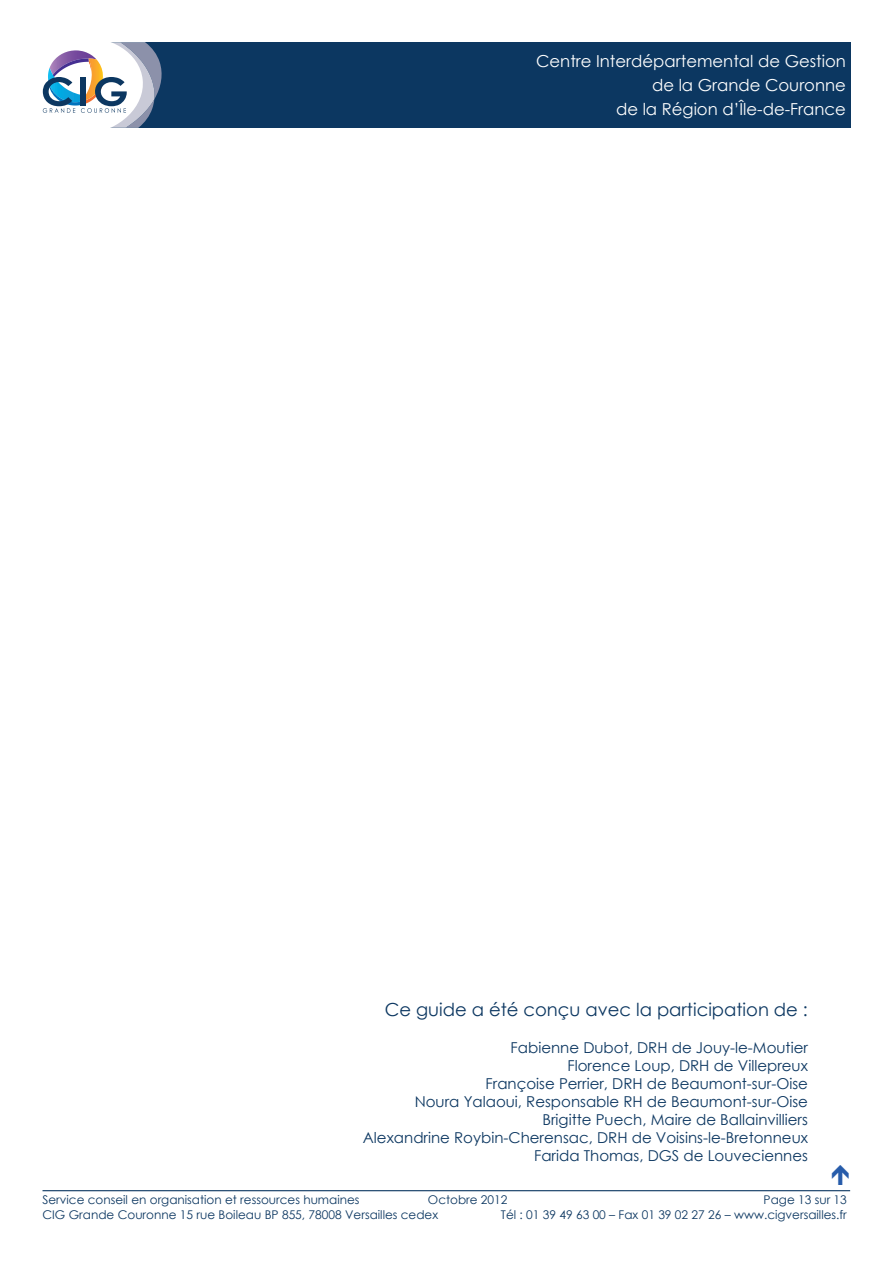
<style>
.page{position:relative;width:893px;height:1263px;background:#fff}
.page>*{position:absolute;margin:0;border:0;box-sizing:border-box;transform-origin:0 0}
.t1{font:22.5px "Travelcons";color:#275caa}
.t2{font:18px "Century Gothic";color:#0c3761}
.t3{font:16.5px/24px "Century Gothic";color:#fff;text-align:right}
.t4{font:15px/18px "Century Gothic";color:#0c3761;text-align:right}
.t5{font:12px "Century Gothic";color:#0c3761}
</style>
<div class="page">
<div style="left:77px;top:43px;width:773px;height:85px;background:#0c3761"></div>
<svg style="left:42px;top:42px;width:121px;height:86px"></svg>
<hr style="left:43px;top:1190px;width:807px;height:1px;background:#0c3761">
<p class="t3" style="left:536px;top:49px;width:311px">Centre Interdépartemental de Gestion de la Grande Couronne<br>de la Région d’Île-de-France</p>
<p class="t2" style="left:385px;top:998px;width:425px">Ce guide a été conçu avec la participation de :</p>
<p class="t4" style="left:363px;top:1038px;width:447px">Fabienne Dubot, DRH de Jouy-le-Moutier<br>Florence Loup, DRH de Villepreux<br>Françoise Perrier, DRH de Beaumont-sur-Oise<br>Noura Yalaoui, Responsable RH de Beaumont-sur-Oise Brigitte Puech, Maire de Ballainvilliers<br>Alexandrine Roybin-Cherensac, DRH de Voisins-le-Bretonneux Farida Thomas, DGS de Louveciennes</p>
<h1 class="t1" style="left:831px;top:1163px;width:21px">4</h1>
<p class="t5" style="left:43px;top:1192px;width:319px">Service conseil en organisation et ressources humaines</p>
<p class="t5" style="left:428px;top:1192px;width:81px">Octobre 2012</p>
<p class="t5" style="left:764px;top:1192px;width:85px">Page 13 sur 13</p>
<p class="t5" style="left:43px;top:1206px;width:397px">CIG Grande Couronne 15 rue Boileau BP 855, 78008 Versailles cedex</p>
<p class="t5" style="left:501px;top:1206px;width:347px">Tél : 01 39 49 63 00 – Fax 01 39 02 27 26 – www.cigversailles.fr</p>
</div>
